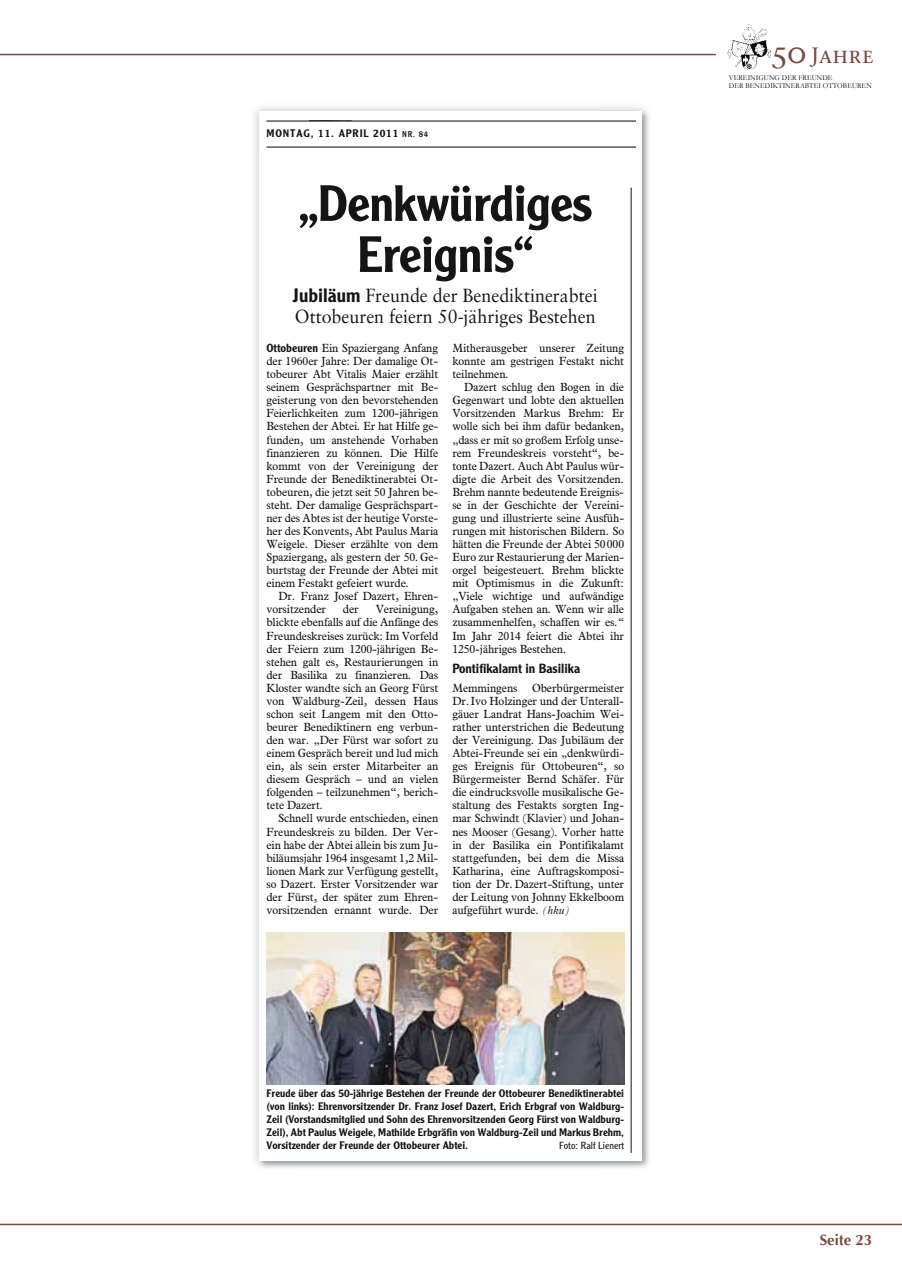
<style>
.page{position:relative;width:902px;height:1272px;background:#fff}
.page>*{position:absolute;margin:0;border:0;box-sizing:border-box;transform-origin:0 0}
.t1{font:500 49.8px/51px "Clearface Gothic LT";letter-spacing:-.01em;color:#161417;text-align:center}
.t2{font:500 22.2px "Stone Serif SCITC";letter-spacing:.01em;color:#7a483f}
.t3{font:19.05px/20.9px "Sabon CE";color:#161417;scale:.94 1}
.t4{font:700 15px "Optima LT";color:#7a483f}
.t5{font:500 13.05px "Clearface Gothic LT";color:#161417}
.t6{font:11.55px/13px "News Plantin";color:#161417;text-align:justify}
.t7{font:500 10.65px/13px "Clearface Gothic LT";color:#161417;text-align:justify}
.t8{font:500 10.65px "Clearface Gothic LT";letter-spacing:.08em;color:#161417}
.t9{font:300 10.05px "Clearface Gothic LT";color:#161417;scale:1.05 1}
.t10{font:7.5px/8.2px "Garamond";letter-spacing:.01em;color:#0b0b0e;scale:.94 1}
.s1{font-weight:400;font-size:8.25px}
.s2{font-family:"Clearface Gothic LT";font-weight:500}
.s3{font-style:italic}
.s4{font-size:30.75px}
</style>
<div class="page">
<hr style="left:0;top:54px;width:715px;height:1px;background:#7a483f">
<img style="left:727px;top:24px;width:43px;height:46px">
<hr style="left:0;top:1223px;width:901px;height:2px;background:#7a483f">
<img style="left:258px;top:110px;width:391px;height:1058px">
<div style="left:260px;top:111px;width:382px;height:1049px;background:#fff"></div>
<hr style="left:266px;top:121px;width:370px;height:1px;background:#161417">
<hr style="left:266px;top:146px;width:370px;height:2px;background:#161417">
<img style="left:309px;top:121px;width:42px;height:1px">
<img style="left:266px;top:932px;width:358px;height:152px">
<hr style="left:631px;top:188px;width:1px;height:964px;background:#161417">
<p class="t8" style="left:266px;top:129px;width:163px">MONTAG, 11. APRIL 2011 <span class="s1">NR. 84</span></p>
<h1 class="t1" style="left:298px;top:182px;width:295px">„Denkwürdiges<br>Ereignis“</h1>
<h3 class="t3" style="left:293px;top:287px;width:325px"><span class="s2">Jubiläum</span> Freunde der Benediktinerabtei<br>Ottobeuren feiern 50-jähriges Bestehen</h3>
<p class="t6" style="left:266px;top:342px;width:173px"><span class="s2">Ottobeuren</span> Ein Spaziergang Anfang der 1960er Jahre: Der damalige Ot&shy;tobeurer Abt Vitalis Maier erzählt seinem Gesprächspartner mit Be&shy;geisterung von den bevorstehenden Feierlichkeiten zum 1200-jährigen Bestehen der Abtei. Er hat Hilfe ge&shy;funden, um anstehende Vorhaben finanzieren zu können. Die Hilfe kommt von der Vereinigung der Freunde der Benediktinerabtei Ot&shy;tobeuren, die jetzt seit 50 Jahren be&shy;steht. Der damalige Gesprächspart&shy;ner des Abtes ist der heutige Vorste&shy;her des Konvents, Abt Paulus Maria Weigele. Dieser erzählte von dem Spaziergang, als gestern der 50.Ge&shy;burtstag der Freunde der Abtei mit einem Festakt gefeiert wurde.</p>
<p class="t6" style="left:266px;top:590px;width:173px;text-indent:12px">Dr. Franz Josef Dazert, Ehren&shy;vorsitzender</p>
<p class="t6" style="left:452px;top:342px;width:173px">Mitherausgeber unserer Zeitung konnte am gestrigen Festakt nicht teilnehmen.</p>
<p class="t6" style="left:452px;top:382px;width:173px;text-indent:12px">Dazert schlug den Bogen in die Gegenwart und lobte den aktuellen Vorsitzenden Markus Brehm: Er wolle sich bei ihm dafür bedanken, „dass er mit so großem Erfolg unse&shy;rem Freundeskreis vorsteht“, be&shy;tonte Dazert. Auch Abt Paulus wür&shy;digte die Arbeit des Vorsitzenden.<br>Brehm nannte bedeutende Ereignis&shy;se in der Geschichte der Vereini&shy;gung und illustrierte seine Ausfüh&shy;rungen mit historischen Bildern. So hätten die Freunde der Abtei 50000<br>Euro zur Restaurierung der Marien&shy;orgel beigesteuert. Brehm blickte mit Optimismus in die Zukunft: „Viele wichtige und aufwändige Aufgaben stehen an. Wenn wir alle zusammenhelfen, schaffen wir es.“ Im Jahr 2014 feiert die Abtei ihr 1250-jähriges Bestehen.</p>
<p class="t5" style="left:452px;top:663px;width:129px">Pontifikalamt in Basilika</p>
<p class="t6" style="left:452px;top:682px;width:67px">Memmingens</p>
<p class="t6" style="left:266px;top:604px;width:173px;text-indent:109px">Vereinigung, blickte ebenfalls auf die Anfänge des Freundeskreises zurück: Im Vorfeld der Feiern zum 1200-jährigen Be&shy;stehen galt es, Restaurierungen in der Basilika zu finanzieren. Das Kloster wandte sich an Georg Fürst von Waldburg-Zeil, dessen Haus schon seit Langem mit den Otto&shy;beurer Benediktinern eng verbun&shy;den war. „Der Fürst war sofort zu einem Gespräch bereit und lud mich ein, als sein erster Mitarbeiter an diesem Gespräch – und an vielen folgenden – teilzunehmen“, berich&shy;tete Dazert.</p>
<p class="t6" style="left:266px;top:812px;width:173px;text-indent:12px">Schnell wurde entschieden, einen Freundeskreis zu bilden. Der Ver&shy;ein habe der Abtei allein bis zum Ju&shy;biläumsjahr 1964 insgesamt 1,2 Mil&shy;lionen Mark zur Verfügung gestellt, so Dazert. Erster Vorsitzender war der Fürst, der später zum Ehren&shy;vorsitzenden ernannt wurde. Der</p>
<p class="t6" style="left:343px;top:604px;width:17px">der</p>
<p class="t6" style="left:452px;top:682px;width:173px;text-indent:80px">Oberbürgermeister Dr. Ivo Holzinger und der Unterall&shy;gäuer Landrat Hans-Joachim Wei&shy;rather unterstrichen die Bedeutung der Vereinigung. Das Jubiläum der Abtei-Freunde sei ein „denkwürdi&shy;ges Ereignis für Ottobeuren“, so Bürgermeister Bernd Schäfer. Für die eindrucksvolle musikalische Ge&shy;staltung des Festakts sorgten Ing&shy;mar Schwindt (Klavier) und Johan&shy;nes Mooser (Gesang). Vorher hatte in der Basilika ein Pontifikalamt stattgefunden, bei dem die Missa Katharina, eine Auftragskomposi&shy;tion der Dr. Dazert-Stiftung, unter der Leitung von Johnny Ekkelboom aufgeführt wurde. <span class="s3">(hku)</span></p>
<p class="t7" style="left:266px;top:1087px;width:359px">Freude über das 50-jährige Bestehen der Freunde der Ottobeurer Benediktinerabtei (von links): Ehrenvorsitzender Dr. Franz Josef Dazert, Erich Erbgraf von Waldburg-Zeil (Vorstandsmitglied und Sohn des Ehrenvorsitzenden Georg Fürst von Waldburg-Zeil), Abt Paulus Weigele, Mathilde Erbgräfin von Waldburg-Zeil und Markus Brehm, Vorsitzender der Freunde der Ottobeurer Abtei.</p>
<p class="t9" style="left:559px;top:1139px;width:63px">Foto: Ralf Lienert</p>
<h2 class="t2" style="left:771px;top:41px;width:104px"><span class="s4">50</span> Jahre</h2>
<p class="t10" style="left:728px;top:73px;width:153px">VEREINIGUNG DER FREUNDE<br>DER BENEDIKTINERABTEI OTTOBEUREN</p>
<p class="t4" style="left:819px;top:1230px;width:54px">Seite 23</p>
</div>
